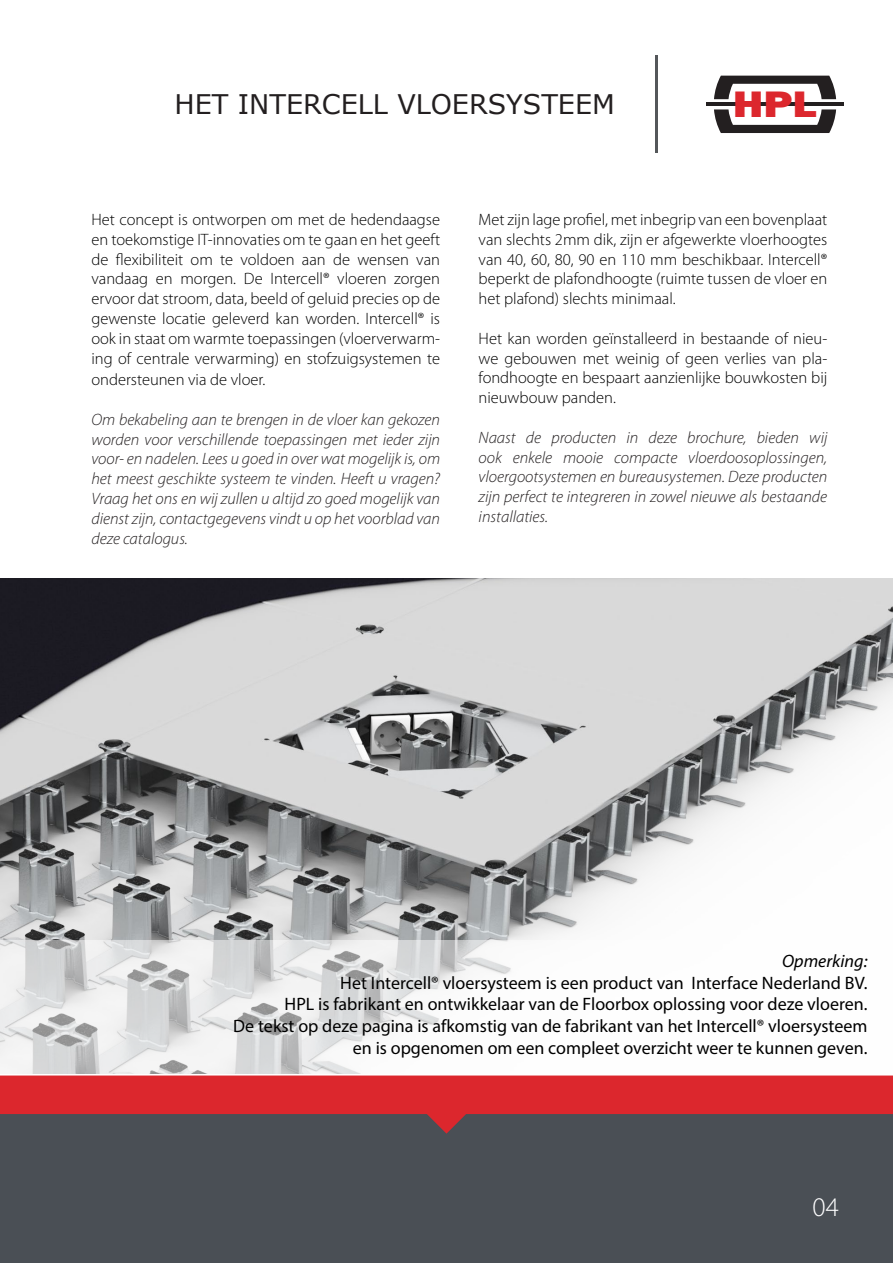
<style>
.page{position:relative;width:893px;height:1263px;background:#fff}
.page>*{position:absolute;margin:0;border:0;box-sizing:border-box;transform-origin:0 0}
.t1{font:800 37.95px "Franklin Gothic";color:#dc272d;scale:1.19 1}
.Paragraph_Style_1{font:27px "Verdana";color:#231f20}
.t2{font:300 27px "Myriad Pro";color:#fff}
.t3{font:18px "Myriad Pro";color:#000}
.t4{font:italic 18px "Myriad Pro";color:#000}
.t5{font:300 16.5px/19.8px "Myriad Pro";color:#000;text-align:justify}
.Paragraph_Style_1-2{font:italic 300 16.5px/19.8px "Myriad Pro";color:#231f20;text-align:justify}
</style>
<div class="page">
<img style="left:0;top:578px;width:893px;height:362px">
<div style="left:0;top:1104px;width:893px;height:158px;background:#4a4f55"></div>
<svg style="left:0;top:1075px;width:893px;height:59px;fill:#dc272d"></svg>
<hr style="left:707px;top:103px;width:137px;height:3px;background:#231f20">
<svg style="left:714px;top:109px;width:122px;height:24px"></svg>
<svg style="left:714px;top:76px;width:122px;height:23px"></svg>
<hr style="left:655px;top:56px;width:3px;height:97px;background:#54575a">
<svg style="left:0;top:940px;width:511px;height:134px"></svg>
<p class="Paragraph_Style_1" style="left:174px;top:86px;width:442px">HET INTERCELL VLOERSYSTEEM</p>
<p class="t1" style="left:733px;top:80px;width:72px">HPL</p>
<p class="t5" style="left:91px;top:210px;width:350px">Het concept is ontworpen om met de hedendaagse en toekomstige IT-innovaties om te gaan en het geeft de flexibiliteit om te voldoen aan de wensen van vandaag en morgen. De Intercell® vloeren zorgen ervoor dat stroom, data, beeld of geluid precies op de gewenste locatie geleverd kan worden. Intercell® is ook in staat om warmte toepassingen (vloerverwarm&shy;ing of centrale verwarming) en stofzuigsystemen te</p>
<p class="t5" style="left:91px;top:370px;width:176px">ondersteunen via de vloer.</p>
<p class="Paragraph_Style_1-2" style="left:91px;top:409px;width:350px">Om bekabeling aan te brengen in de vloer kan gekozen worden voor verschillende toepassingen met ieder zijn voor- en nadelen. Lees u goed in over wat mogelijk is, om het meest geschikte systeem te vinden. Heeft u vragen?<br>Vraag het ons en wij zullen u altijd zo goed mogelijk van dienst zijn, contactgegevens vindt u op het voorblad van deze catalogus.</p>
<p class="t5" style="left:479px;top:210px;width:350px">Met zijn lage profiel, met inbegrip van een bovenplaat van slechts 2mm dik, zijn er afgewerkte vloerhoogtes van 40, 60, 80, 90 en 110 mm beschikbaar. Intercell® beperkt de plafondhoogte (ruimte tussen de vloer en het plafond) slechts minimaal.</p>
<p class="t5" style="left:479px;top:329px;width:350px">Het kan worden geïnstalleerd in bestaande of nieu&shy;we gebouwen met weinig of geen verlies van pla&shy;fondhoogte en bespaart aanzienlijke bouwkosten bij nieuwbouw panden.</p>
<p class="Paragraph_Style_1-2" style="left:479px;top:427px;width:350px">Naast de producten in deze brochure, bieden wij ook enkele mooie compacte vloerdoosoplossingen, vloergootsystemen en bureausystemen. Deze producten zijn perfect te integreren in zowel nieuwe als bestaande installaties.</p>
<p class="t4" style="left:782px;top:950px;width:87px">Opmerking:</p>
<p class="t3" style="left:340px;top:971px;width:529px">Het Intercell® vloersysteem is een product van Interface Nederland BV.</p>
<p class="t3" style="left:285px;top:993px;width:584px">HPL is fabrikant en ontwikkelaar van de Floorbox oplossing voor deze vloeren.</p>
<p class="t3" style="left:233px;top:1015px;width:636px">De tekst op deze pagina is afkomstig van de fabrikant van het Intercell® vloersysteem</p>
<p class="t3" style="left:353px;top:1036px;width:516px">en is opgenomen om een compleet overzicht weer te kunnen geven.</p>
<p class="t2" style="left:813px;top:1192px;width:28px">04</p>
</div>
